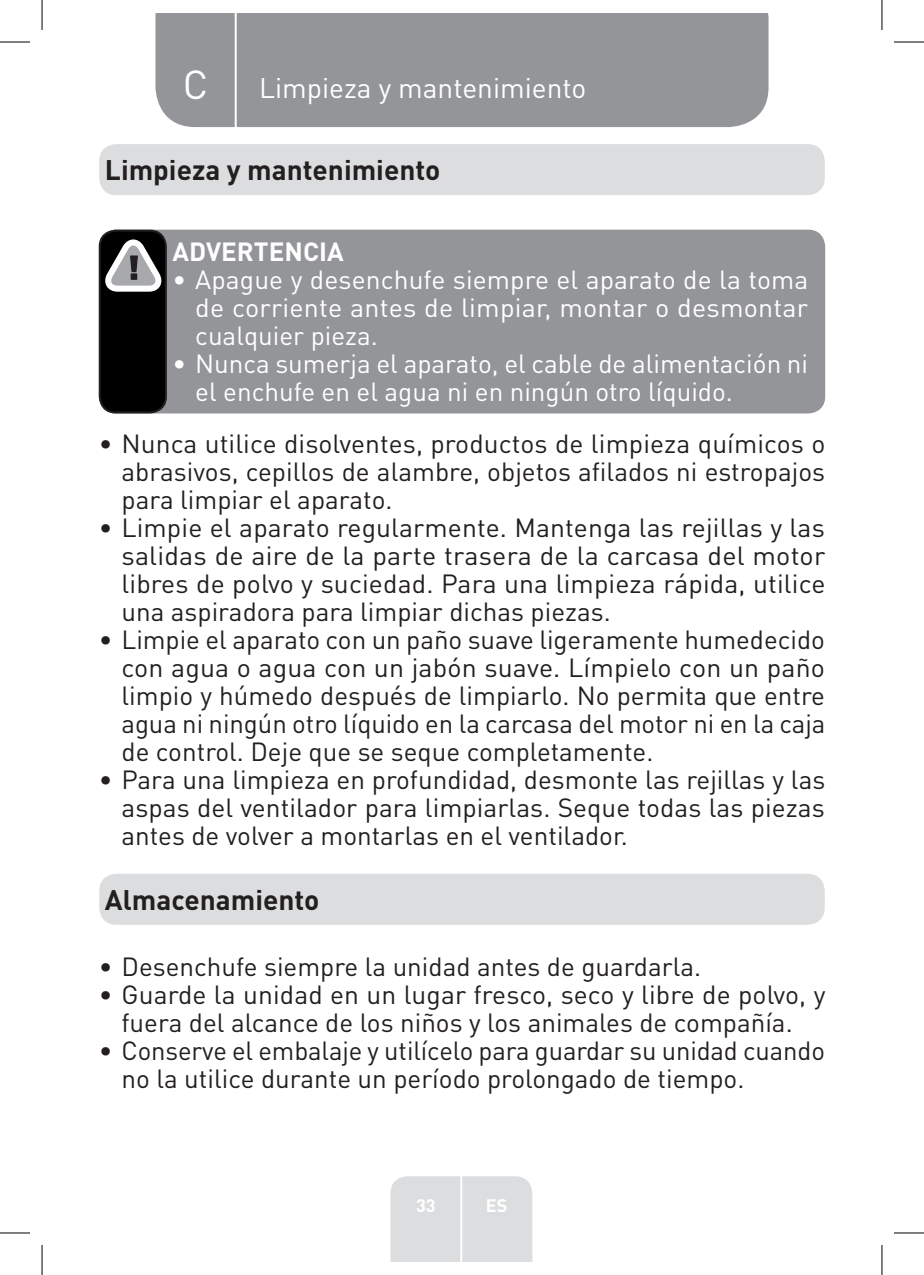
<style>
.page{position:relative;width:924px;height:1275px;background:#fff}
.page>*{position:absolute;margin:0;border:0;box-sizing:border-box;transform-origin:0 0}
.t1{font:40px "DIN Pro";color:#fff}
.Headline-01{font:700 28px "DIN Pro";color:#231f20}
.TitreGauche__gabarit{font:28px "DIN Pro";color:#fff}
.t2{font:26px/28px "DIN Pro";color:#231f20;text-align:justify}
.t3{font:26px/28px "DIN Pro";color:#fff;text-align:justify}
.Large_Text__3_2_mm{font:700 26px "DIN Pro";color:#fff}
.t4{font:700 18px "DIN Pro";color:#fff}
</style>
<div class="page">
<div style="left:155px;top:14px;width:613px;height:113px;background:#939598"></div>
<div style="left:390px;top:1176px;width:142px;height:85px;background:#dcdddf"></div>
<hr style="left:460px;top:1153px;width:2px;height:108px;background:#fff">
<hr style="left:234px;top:14px;width:2px;height:116px;background:#fff">
<div style="left:99px;top:144px;width:725px;height:51px;background:#dcdddf;border-radius:17px"></div>
<div style="left:99px;top:230px;width:725px;height:183px;background:#939598;border-radius:17px"></div>
<div style="left:100px;top:231px;width:66px;height:181px;background:#000;border-radius:16px"></div>
<div style="left:99px;top:230px;width:68px;height:183px;border:2px solid #231f20;border-radius:16px"></div>
<svg style="left:105px;top:239px;width:57px;height:53px"></svg>
<div style="left:99px;top:873px;width:725px;height:51px;background:#dcdddf;border-radius:17px"></div>
<hr style="left:0;top:42px;width:30px;height:1px;background:#000">
<hr style="left:893px;top:42px;width:30px;height:1px;background:#000">
<hr style="left:0;top:1232px;width:30px;height:1px;background:#000">
<hr style="left:893px;top:1232px;width:30px;height:1px;background:#000">
<hr style="left:42px;top:0;width:1px;height:30px;background:#000">
<hr style="left:42px;top:1245px;width:1px;height:30px;background:#000">
<hr style="left:881px;top:0;width:1px;height:30px;background:#000">
<hr style="left:881px;top:1245px;width:1px;height:30px;background:#000">
<p class="t1" style="left:183px;top:57px;width:27px">C</p>
<p class="TitreGauche__gabarit" style="left:259px;top:69px;width:328px">Limpieza y mantenimiento</p>
<p class="Headline-01" style="left:105px;top:151px;width:337px">Limpieza y mantenimiento</p>
<p class="Large_Text__3_2_mm" style="left:172px;top:234px;width:173px">ADVERTENCIA</p>
<p class="t3" style="left:195px;top:264px;width:614px;text-indent:-23px">• Apague y desenchufe siempre el aparato de la toma de corriente antes de limpiar, montar o desmontar cualquier pieza.</p>
<p class="t3" style="left:195px;top:348px;width:614px;text-indent:-23px">• Nunca sumerja el aparato, el cable de alimentación ni el enchufe en el agua ni en ningún otro líquido.</p>
<p class="t2" style="left:121px;top:429px;width:705px;text-indent:-23px">• Nunca utilice disolventes, productos de limpieza químicos o abrasivos, cepillos de alambre, objetos afilados ni estropajos para limpiar el aparato.</p>
<p class="t2" style="left:121px;top:513px;width:705px;text-indent:-23px">• Limpie el aparato regularmente. Mantenga las rejillas y las salidas de aire de la parte trasera de la carcasa del motor libres de polvo y suciedad. Para una limpieza rápida, utilice una aspiradora para limpiar dichas piezas.</p>
<p class="t2" style="left:121px;top:625px;width:705px;text-indent:-23px">• Limpie el aparato con un paño suave ligeramente humedecido con agua o agua con un jabón suave. Límpielo con un paño limpio y húmedo después de limpiarlo. No permita que entre agua ni ningún otro líquido en la carcasa del motor ni en la caja de control. Deje que se seque completamente.</p>
<p class="t2" style="left:121px;top:765px;width:705px;text-indent:-23px">• Para una limpieza en profundidad, desmonte las rejillas y las aspas del ventilador para limpiarlas. Seque todas las piezas antes de volver a montarlas en el ventilador.</p>
<p class="Headline-01" style="left:105px;top:881px;width:216px">Almacenamiento</p>
<p class="t2" style="left:99px;top:951px;width:603px">• Desenchufe siempre la unidad antes de guardarla.</p>
<p class="t2" style="left:99px;top:979px;width:727px;text-align:center">• Guarde la unidad en un lugar fresco, seco y libre de polvo, y fuera del alcance de los niños y los animales de compañía.</p>
<p class="t2" style="left:121px;top:1035px;width:704px;text-indent:-23px">• Conserve el embalaje y utilícelo para guardar su unidad cuando no la utilice durante un período prolongado de tiempo.</p>
<p class="t4" style="left:416px;top:1192px;width:21px">33</p>
<p class="t4" style="left:485px;top:1192px;width:23px">ES</p>
</div>
